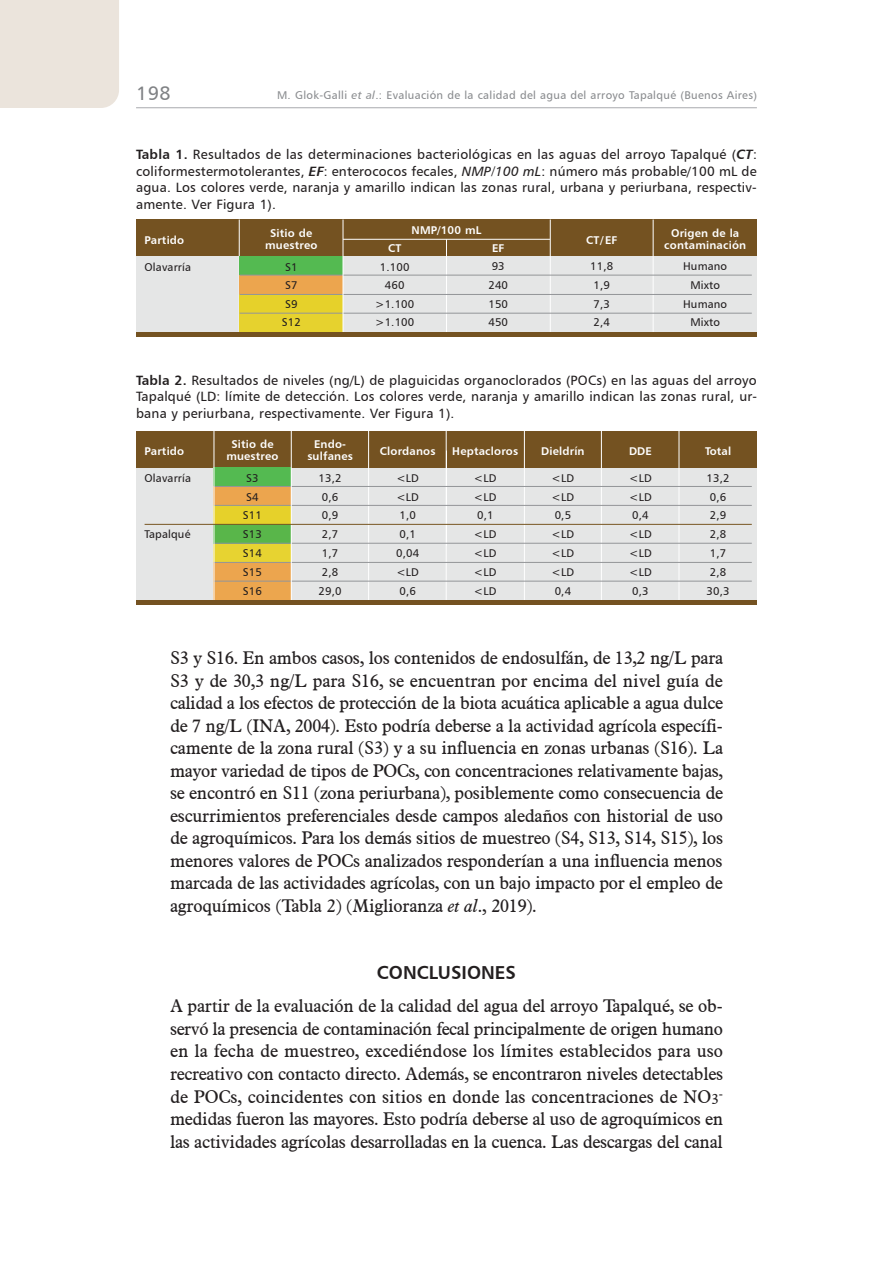
<style>
.page{position:relative;width:893px;height:1263px;background:#fff}
.page>*{position:absolute;margin:0;border:0;box-sizing:border-box;transform-origin:0 0}
.t1{font:19.5px "Humanist 777 BT Roman B";color:#808285}
.t2{font:18.75px "Humanist 777 BT Bold B";color:#231f20}
.t3{font:18px/22.5px "Aldine 721 BT";letter-spacing:-.015em;color:#231f20;text-align:justify}
.t4{font:13.5px/16.5px "Humanist 777 BT Roman B";letter-spacing:.015em;color:#231f20;text-align:justify}
.t5{font:11.25px/18.9px "Humanist 777 BT Roman B";letter-spacing:.015em;color:#231f20}
.t6{font:11.25px/12px "Humanist 777 BT Bold B";letter-spacing:.015em;color:#fff;text-align:center}
.t7{font:11.25px "Humanist 777 BT Roman B";letter-spacing:.03em;color:#8a8c8f}
.s1{font-family:"Humanist 777 BT Italic B"}
.s2{font-family:"Humanist 777 BT Bold B"}
.s3{font-family:"Humanist 777 BT Bold Italic B"}
.s4{font-style:italic}
</style>
<div class="page">
<hr style="left:136px;top:107px;width:621px;height:1px;background:#a8a9ad">
<div style="left:0;top:0;width:119px;height:108px;background:#ebe4dc"></div>
<div style="left:136px;top:252px;width:621px;height:83px;background:#e5e6e6"></div>
<div style="left:136px;top:219px;width:621px;height:37px;background:#745221"></div>
<hr style="left:239px;top:219px;width:1px;height:115px;background:#fff">
<hr style="left:446px;top:239px;width:1px;height:95px;background:#fff">
<hr style="left:550px;top:219px;width:1px;height:115px;background:#fff">
<hr style="left:653px;top:219px;width:1px;height:115px;background:#fff">
<hr style="left:343px;top:239px;width:207px;height:1px;background:#fff">
<div style="left:240px;top:256px;width:103px;height:19px;background:#54ba51"></div>
<div style="left:240px;top:275px;width:103px;height:19px;background:#eca54e"></div>
<div style="left:240px;top:294px;width:103px;height:19px;background:#e6d12a"></div>
<div style="left:240px;top:313px;width:103px;height:19px;background:#e6d22e"></div>
<hr style="left:240px;top:275px;width:512px;height:1px;background:#939598">
<hr style="left:240px;top:294px;width:512px;height:1px;background:#939598">
<hr style="left:240px;top:313px;width:512px;height:1px;background:#939598">
<hr style="left:343px;top:219px;width:1px;height:115px;background:#fff">
<div style="left:136px;top:332px;width:621px;height:5px;background:#745221"></div>
<div style="left:136px;top:463px;width:621px;height:138px;background:#e5e6e6"></div>
<div style="left:136px;top:431px;width:621px;height:37px;background:#745221"></div>
<hr style="left:368px;top:431px;width:1px;height:172px;background:#fff">
<hr style="left:446px;top:431px;width:1px;height:172px;background:#fff">
<hr style="left:524px;top:431px;width:1px;height:172px;background:#fff">
<hr style="left:601px;top:431px;width:1px;height:172px;background:#fff">
<hr style="left:679px;top:431px;width:1px;height:172px;background:#fff">
<div style="left:214px;top:468px;width:77px;height:19px;background:#54ba51"></div>
<div style="left:214px;top:543px;width:77px;height:19px;background:#e7d331"></div>
<div style="left:214px;top:486px;width:77px;height:20px;background:#eca54e"></div>
<div style="left:214px;top:562px;width:77px;height:19px;background:#eca54e"></div>
<div style="left:214px;top:505px;width:77px;height:19px;background:#e6d12a"></div>
<div style="left:214px;top:581px;width:77px;height:19px;background:#eca64e"></div>
<div style="left:214px;top:524px;width:77px;height:19px;background:#59b64a"></div>
<hr style="left:214px;top:581px;width:538px;height:1px;background:#939598">
<hr style="left:214px;top:505px;width:538px;height:1px;background:#939598">
<hr style="left:214px;top:543px;width:538px;height:1px;background:#939598">
<hr style="left:214px;top:562px;width:538px;height:1px;background:#939598">
<hr style="left:214px;top:486px;width:538px;height:1px;background:#939598">
<hr style="left:291px;top:431px;width:1px;height:172px;background:#fff">
<hr style="left:214px;top:431px;width:1px;height:172px;background:#fff">
<hr style="left:136px;top:600px;width:621px;height:4px;background:#745221">
<hr style="left:145px;top:524px;width:607px;height:1px;background:#775622">
<p class="t1" style="left:136px;top:81px;width:36px">198</p>
<p class="t7" style="left:277px;top:88px;width:481px">M. Glok-Galli <span class="s1">et al</span>.: Evaluación de la calidad del agua del arroyo Tapalqué (Buenos Aires)</p>
<p class="t4" style="left:136px;top:146px;width:622px"><span class="s2">Tabla 1.</span> Resultados de las determinaciones bacteriológicas en las aguas del arroyo Tapalqué (<span class="s3">CT</span>: coliformestermotolerantes, <span class="s3">EF</span>: enterococos fecales, <span class="s1">NMP/100 mL</span>: número más probable/100 mL de agua. Los colores verde, naranja y amarillo indican las zonas rural, urbana y periurbana, respectiv&shy;amente. Ver Figura 1).</p>
<p class="t6" style="left:412px;top:224px;width:71px">NMP/100 mL</p>
<p class="t6" style="left:265px;top:227px;width:54px">Sitio de muestreo</p>
<p class="t6" style="left:664px;top:227px;width:84px">Origen de la contaminación</p>
<p class="t6" style="left:145px;top:233px;width:41px">Partido</p>
<p class="t6" style="left:586px;top:233px;width:33px">CT/EF</p>
<p class="t6" style="left:388px;top:242px;width:15px">CT</p>
<p class="t6" style="left:492px;top:242px;width:14px">EF</p>
<p class="t5" style="left:145px;top:257px;width:48px">Olavarría</p>
<p class="t5" style="left:375px;top:257px;width:41px;text-align:center">1.100<br>460 &gt;1.100 &gt;1.100</p>
<p class="t5" style="left:488px;top:257px;width:21px">93<br>240<br>150<br>450</p>
<p class="t5" style="left:590px;top:257px;width:25px">11,8<br>1,9<br>7,3<br>2,4</p>
<p class="t5" style="left:683px;top:257px;width:46px;text-align:center">Humano<br>Mixto<br>Humano<br>Mixto</p>
<p class="t5" style="left:282px;top:257px;width:21px">S1<br>S7<br>S9<br>S12</p>
<p class="t4" style="left:136px;top:372px;width:622px"><span class="s2">Tabla 2.</span> Resultados de niveles (ng/L) de plaguicidas organoclorados (POCs) en las aguas del arroyo Tapalqué (LD: límite de detección. Los colores verde, naranja y amarillo indican las zonas rural, ur&shy;bana y periurbana, respectivamente. Ver Figura 1).</p>
<p class="t6" style="left:226px;top:438px;width:54px">Sitio de muestreo</p>
<p class="t6" style="left:307px;top:438px;width:47px">Endo&shy;sulfanes</p>
<p class="t5" style="left:243px;top:468px;width:21px">S3<br>S4<br>S11<br>S13<br>S14<br>S15<br>S16</p>
<p class="t5" style="left:319px;top:468px;width:25px">13,2<br>0,6<br>0,9<br>2,7<br>1,7<br>2,8<br>29,0</p>
<p class="t5" style="left:396px;top:468px;width:25px">&lt;LD &lt;LD<br>1,0<br>0,1<br>0,04 &lt;LD<br>0,6</p>
<p class="t5" style="left:474px;top:468px;width:24px">&lt;LD &lt;LD<br>0,1 &lt;LD &lt;LD &lt;LD &lt;LD</p>
<p class="t5" style="left:552px;top:468px;width:24px">&lt;LD &lt;LD<br>0,5 &lt;LD &lt;LD &lt;LD<br>0,4</p>
<p class="t5" style="left:629px;top:468px;width:24px">&lt;LD &lt;LD<br>0,4 &lt;LD &lt;LD &lt;LD<br>0,3</p>
<p class="t5" style="left:706px;top:468px;width:25px">13,2<br>0,6<br>2,9<br>2,8<br>1,7<br>2,8<br>30,3</p>
<p class="t6" style="left:145px;top:445px;width:41px">Partido</p>
<p class="t6" style="left:380px;top:445px;width:57px">Clordanos</p>
<p class="t6" style="left:452px;top:445px;width:67px">Heptacloros</p>
<p class="t6" style="left:541px;top:445px;width:45px">Dieldrín</p>
<p class="t6" style="left:629px;top:445px;width:24px">DDE</p>
<p class="t6" style="left:705px;top:445px;width:28px">Total</p>
<p class="t5" style="left:145px;top:468px;width:48px">Olavarría</p>
<p class="t5" style="left:145px;top:525px;width:47px">Tapalqué</p>
<p class="t3" style="left:170px;top:646px;width:555px">S3 y S16. En ambos casos, los contenidos de endosulfán, de 13,2 ng/L para S3 y de 30,3 ng/L para S16, se encuentran por encima del nivel guía de calidad a los efectos de protección de la biota acuática aplicable a agua dulce de 7 ng/L (INA, 2004). Esto podría deberse a la actividad agrícola específi&shy;camente de la zona rural (S3) y a su influencia en zonas urbanas (S16). La mayor variedad de tipos de POCs, con concentraciones relativamente bajas, se encontró en S11 (zona periurbana), posiblemente como consecuencia de escurrimientos preferenciales desde campos aledaños con historial de uso de agroquímicos. Para los demás sitios de muestreo (S4, S13, S14, S15), los menores valores de POCs analizados responderían a una influencia menos marcada de las actividades agrícolas, con un bajo impacto por el empleo de agroquímicos (Tabla 2) (Miglioranza <span class="s4">et al</span>., 2019).</p>
<p class="t2" style="left:377px;top:961px;width:141px">CONCLUSIONES</p>
<p class="t3" style="left:170px;top:995px;width:555px">A partir de la evaluación de la calidad del agua del arroyo Tapalqué, se ob&shy;servó la presencia de contaminación fecal principalmente de origen humano en la fecha de muestreo, excediéndose los límites establecidos para uso recreativo con contacto directo. Además, se encontraron niveles detectables de POCs, coincidentes con sitios en donde las concentraciones de NO<sub>3</sub><sup>- </sup>medidas fueron las mayores. Esto podría deberse al uso de agroquímicos en las actividades agrícolas desarrolladas en la cuenca. Las descargas del canal</p>
</div>
